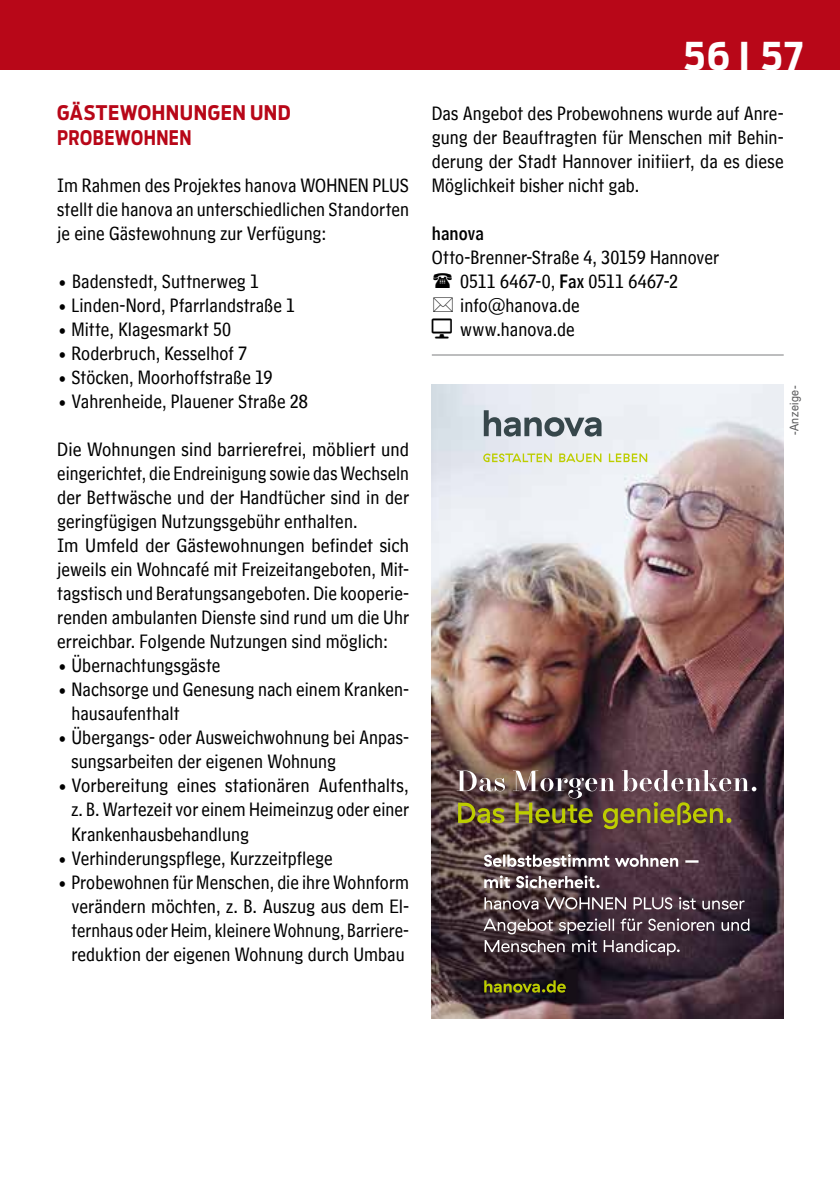
<style>
.page{position:relative;width:840px;height:1191px;background:#fff}
.page>*{position:absolute;margin:0;border:0;box-sizing:border-box;transform-origin:0 0}
.t1{font:700 38px "Ford Antenna Cond";color:#fff}
.t2{font:20px/24px "HM Text";letter-spacing:.005em;color:#000;text-align:justify;scale:.9 1}
.t3{font:20px/24px "HM Text";letter-spacing:.005em;color:#000;scale:.93 1}
.t4{font:700 20px/24.6px "Ford Antenna Cond";letter-spacing:.025em;color:#b80718}
.t5{font:18px "HM Headline";letter-spacing:.01em;color:#000;scale:.9 1}
.t6{font:12px "Arial";letter-spacing:.035em;color:#58585a;scale:.9 1}
.s1{font-family:"HM Headline";font-size:18px}
</style>
<div class="page">
<div style="left:0;top:0;width:839px;height:70px;background:#b80718"></div>
<hr style="left:431px;top:355px;width:352px;height:1px;background:#7b7c7e">
<img style="left:431px;top:384px;width:351px;height:634px">
<svg style="left:484px;top:980px;width:81px;height:12px"></svg>
<svg style="left:483px;top:918px;width:266px;height:37px;background:#574952"></svg>
<svg style="left:484px;top:897px;width:260px;height:12px;background:#76676e"></svg>
<svg style="left:484px;top:875px;width:115px;height:13px"></svg>
<svg style="left:483px;top:854px;width:215px;height:13px"></svg>
<svg style="left:483px;top:410px;width:118px;height:26px;background:#9da5ab"></svg>
<svg style="left:483px;top:453px;width:68px;height:9px"></svg>
<svg style="left:559px;top:453px;width:42px;height:9px"></svg>
<svg style="left:608px;top:453px;width:39px;height:9px"></svg>
<svg style="left:456px;top:770px;width:300px;height:59px;background:#705e4b"></svg>
<p class="t4" style="left:57px;top:98px;width:235px">GÄSTEWOHNUNGEN UND<br>PROBEWOHNEN</p>
<p class="t2" style="left:57px;top:170px;width:392px">Im Rahmen des Projektes hanova WOHNEN PLUS stellt die hanova an unterschiedlichen Standorten je eine Gästewohnung zur Verfügung:</p>
<p class="t2" style="left:57px;top:266px;width:226px">• Badenstedt, Suttnerweg 1</p>
<p class="t2" style="left:57px;top:290px;width:266px">• Linden-Nord, Pfarrlandstraße 1</p>
<p class="t2" style="left:57px;top:314px;width:194px">• Mitte, Klagesmarkt 50</p>
<p class="t2" style="left:57px;top:338px;width:212px">• Roderbruch, Kesselhof 7</p>
<p class="t2" style="left:57px;top:362px;width:241px">• Stöcken, Moorhoffstraße 19</p>
<p class="t2" style="left:57px;top:386px;width:280px">• Vahrenheide, Plauener Straße 28</p>
<p class="t3" style="left:57px;top:434px;width:379px">Die Wohnungen sind barrierefrei, möbliert und eingerichtet, die Endreinigung sowie das Wechseln der Bettwäsche und der Handtücher sind in der geringfügigen Nutzungsgebühr enthalten.<br>Im Umfeld der Gästewohnungen befindet sich jeweils ein Wohncafé mit Freizeitangeboten, Mit&shy;tagstisch und Beratungsangeboten. Die kooperie&shy;renden ambulanten Dienste sind rund um die Uhr erreichbar. Folgende Nutzungen sind möglich:</p>
<p class="t2" style="left:57px;top:650px;width:182px">• Übernachtungsgäste</p>
<p class="t2" style="left:71px;top:674px;width:376px;text-indent:-14px">• Nachsorge und Genesung nach einem Kranken&shy;hausaufenthalt</p>
<p class="t2" style="left:71px;top:722px;width:376px;text-indent:-14px">• Übergangs- oder Ausweichwohnung bei Anpas&shy;sungsarbeiten der eigenen Wohnung</p>
<p class="t3" style="left:71px;top:770px;width:364px;text-align:justify;text-indent:-14px">• Vorbereitung eines stationären Aufenthalts, z. B. Wartezeit vor einem Heimeinzug oder einer Krankenhausbehandlung</p>
<p class="t2" style="left:57px;top:842px;width:307px">• Verhinderungspflege, Kurzzeitpflege</p>
<p class="t2" style="left:71px;top:866px;width:376px;text-indent:-14px">• Probewohnen für Menschen, die ihre Wohnform verändern möchten, z. B. Auszug aus dem El&shy;ternhaus oder Heim, kleinere Wohnung, Barriere&shy;reduktion der eigenen Wohnung durch Umbau</p>
<h1 class="t1" style="left:683px;top:22px;width:121px">56 I 57</h1>
<p class="t2" style="left:431px;top:98px;width:392px">Das Angebot des Probewohnens wurde auf Anre&shy;gung der Beauftragten für Menschen mit Behin&shy;derung der Stadt Hannover initiiert, da es diese Möglichkeit bisher nicht gab.</p>
<p class="t5" style="left:431px;top:218px;width:59px">hanova</p>
<p class="t2" style="left:460px;top:242px;width:289px;text-align:left;text-indent:-28px">Otto-Brenner-Straße 4, 30159 Hannover<br>0511 6467-0, <span class="s1">Fax</span> 0511 6467-2 info@hanova.de<br>www.hanova.de</p>
<p class="t6" style="left:787px;top:435px;width:57px;rotate:-90deg">-Anzeige-</p>
</div>
